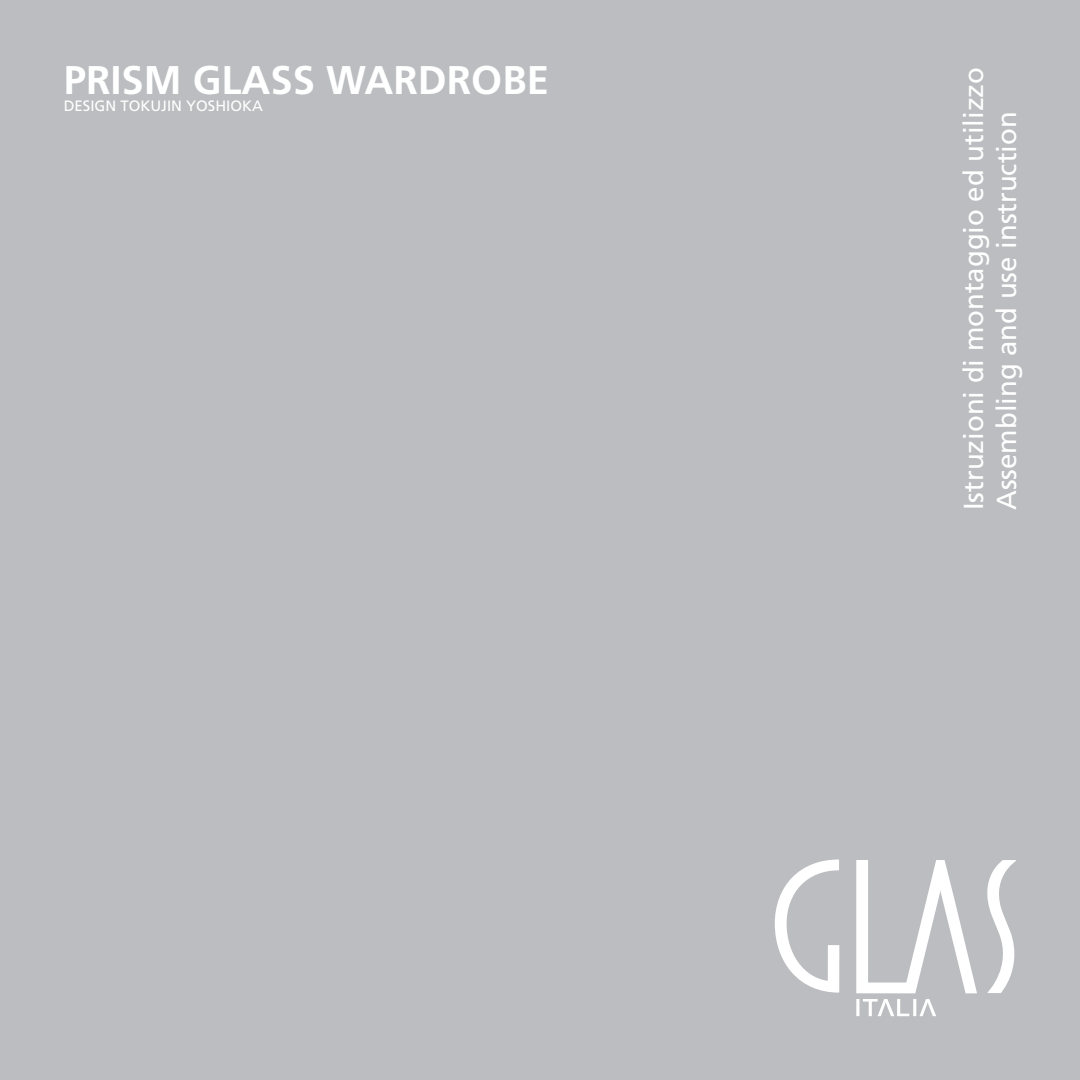
<style>
.page{position:relative;width:1080px;height:1080px;background:#bcbdc0}
.page>*{position:absolute;margin:0;border:0;box-sizing:border-box;transform-origin:0 0}
.t1{font:700 40px "Frutiger LT Std";color:#fff}
.t2{font:27.5px "Frutiger LT Std";color:#fff}
.t3{font:15px "Frutiger LT Std";color:#fff}
</style>
<div class="page">
<svg style="left:987px;top:860px;width:29px;height:133px"></svg>
<svg style="left:856px;top:860px;width:121px;height:133px"></svg>
<svg style="left:775px;top:860px;width:64px;height:133px"></svg>
<hr style="left:856px;top:999px;width:3px;height:17px;background:#fff">
<hr style="left:913px;top:999px;width:3px;height:17px;background:#fff">
<svg style="left:920px;top:999px;width:16px;height:17px"></svg>
<svg style="left:863px;top:999px;width:46px;height:17px"></svg>
<p class="t1" style="left:64px;top:56px;width:487px">PRISM GLASS WARDROBE</p>
<p class="t3" style="left:64px;top:97px;width:201px">DESIGN TOKUJIN YOSHIOKA</p>
<p class="t2" style="left:958px;top:510px;width:445px;rotate:-90deg">Istruzioni di montaggio ed utilizzo</p>
<p class="t2" style="left:991px;top:510px;width:400px;rotate:-90deg">Assembling and use instruction</p>
</div>
